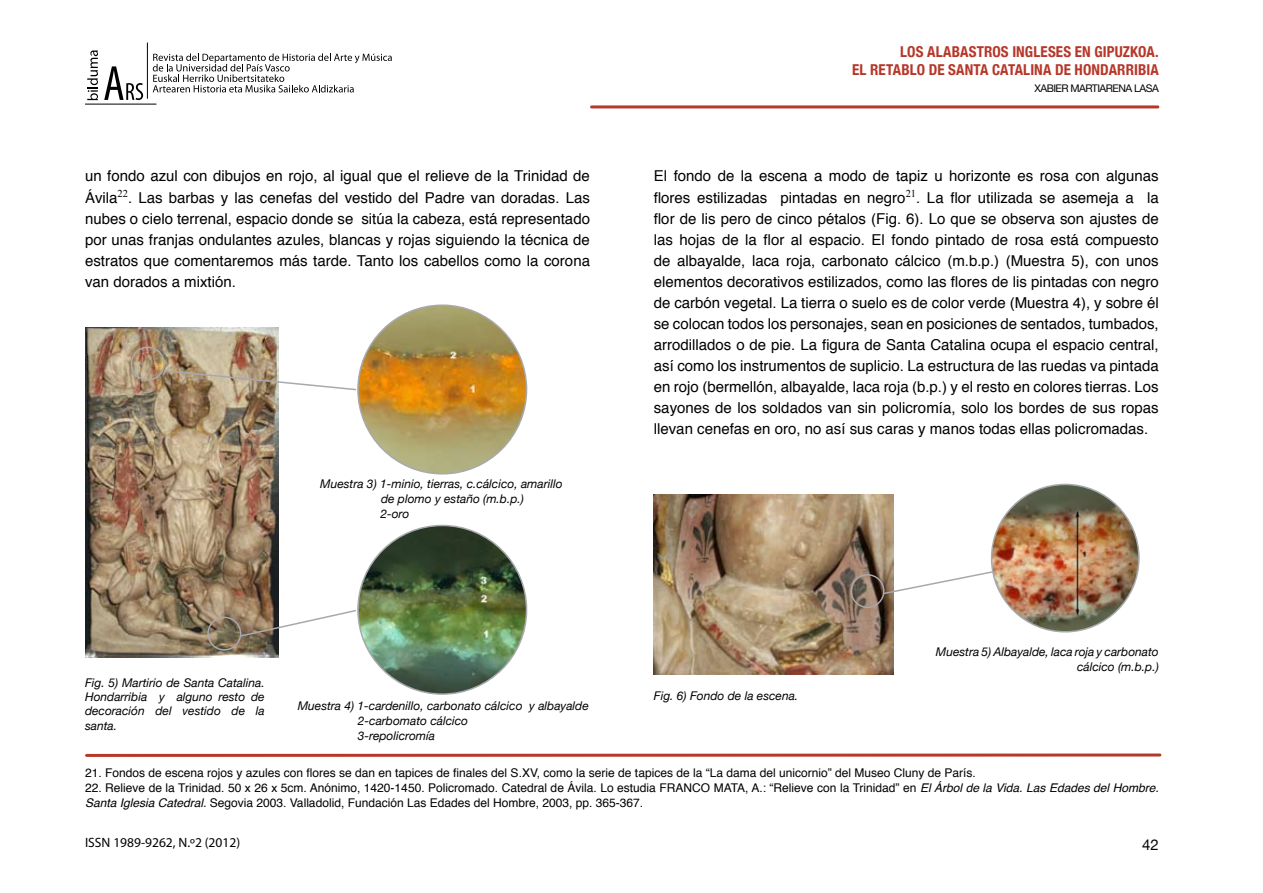
<style>
.page{position:relative;width:1263px;height:893px;background:#fff}
.page>*{position:absolute;margin:0;border:0;box-sizing:border-box;transform-origin:0 0}
.t1{font:15px/21px "Helvetica";color:#000;text-align:justify}
.t2{font:700 condensed 15px/18px "Helvetica Neue";letter-spacing:.01em;color:#b63729;text-align:right}
.t3{font:15px "Helvetica Neue";color:#000}
.t4{font:13.5px "Myriad Pro";color:#000}
.t5{font:12px/15px "Helvetica";color:#000}
.t6{font:italic 12px/15px "Helvetica Neue";color:#000}
.t7{font:10.5px "Helvetica Neue";letter-spacing:-.05em;color:#000}
.s1{font-style:italic}
</style>
<div class="page">
<svg style="left:104px;top:66px;width:39px;height:34px"></svg>
<svg style="left:87px;top:50px;width:11px;height:50px"></svg>
<hr style="left:85px;top:104px;width:71px;height:1px;background:#000">
<svg style="left:153px;top:53px;width:239px;height:39px"></svg>
<hr style="left:147px;top:43px;width:1px;height:56px;background:#000">
<hr style="left:591px;top:105px;width:567px;height:3px;background:#b53829">
<img style="left:85px;top:327px;width:194px;height:330px">
<img style="left:358px;top:305px;width:168px;height:169px;border-radius:84px">
<img style="left:358px;top:525px;width:168px;height:169px;border-radius:84px">
<svg style="left:87px;top:753px;width:1073px;height:4px;background:#c7695e"></svg>
<svg style="left:162px;top:369px;width:196px;height:22px"></svg>
<div style="left:131px;top:347px;width:34px;height:34px;border:2px solid #a7a9ac;border-radius:50%"></div>
<svg style="left:239px;top:609px;width:119px;height:29px"></svg>
<div style="left:207px;top:617px;width:34px;height:34px;border:2px solid #a7a9ac;border-radius:50%"></div>
<img style="left:654px;top:494px;width:240px;height:180px">
<img style="left:991px;top:484px;width:148px;height:148px;border-radius:74px">
<svg style="left:882px;top:570px;width:114px;height:25px"></svg>
<div style="left:850px;top:574px;width:34px;height:34px;border:2px solid #a7a9ac;border-radius:50%"></div>
<p class="t2" style="left:852px;top:42px;width:308px">LOS ALABASTROS INGLESES EN GIPUZKOA.<br>EL RETABLO DE SANTA CATALINA DE HONDARRIBIA</p>
<p class="t7" style="left:1034px;top:82px;width:126px">XABIER MARTIARENA LASA</p>
<p class="t1" style="left:85px;top:166px;width:506px">un fondo azul con dibujos en rojo, al igual que el relieve de la Trinidad de Ávila<sup>22</sup>. Las barbas y las cenefas del vestido del Padre van doradas. Las nubes o cielo terrenal, espacio donde se sitúa la cabeza, está representado por unas franjas ondulantes azules, blancas y rojas siguiendo la técnica de estratos que comentaremos más tarde. Tanto los cabellos como la corona van dorados a mixtión.</p>
<p class="t1" style="left:654px;top:166px;width:506px">El fondo de la escena a modo de tapiz u horizonte es rosa con algunas flores estilizadas pintadas en negro<sup>21</sup>. La flor utilizada se asemeja a la flor de lis pero de cinco pétalos (Fig. 6). Lo que se observa son ajustes de las hojas de la flor al espacio. El fondo pintado de rosa está compuesto de albayalde, laca roja, carbonato cálcico (m.b.p.) (Muestra 5), con unos elementos decorativos estilizados, como las flores de lis pintadas con negro de carbón vegetal. La tierra o suelo es de color verde (Muestra 4), y sobre él se colocan todos los personajes, sean en posiciones de sentados, tumbados, arrodillados o de pie. La figura de Santa Catalina ocupa el espacio central, así como los instrumentos de suplicio. La estructura de las ruedas va pintada en rojo (bermellón, albayalde, laca roja (b.p.) y el resto en colores tierras. Los sayones de los soldados van sin policromía, solo los bordes de sus ropas llevan cenefas en oro, no así sus caras y manos todas ellas policromadas.</p>
<p class="t6" style="left:380px;top:476px;width:184px;text-indent:-60px">Muestra 3) 1-minio, tierras, c.cálcico, amarillo de plomo y estaño (m.b.p.)<br>2-oro</p>
<p class="t6" style="left:85px;top:675px;width:181px;line-height:14.4px;text-align:justify">Fig. 5) Martirio de Santa Catalina.<br>Hondarribia y alguno resto de decoración del vestido de la santa.</p>
<p class="t6" style="left:358px;top:698px;width:232px;text-indent:-60px">Muestra 4) 1-cardenillo, carbonato cálcico y albayalde<br>2-carbomato cálcico<br>3-repolicromía</p>
<p class="t6" style="left:654px;top:688px;width:146px">Fig. 6) Fondo de la escena.</p>
<p class="t6" style="left:936px;top:644px;width:224px;text-align:right">Muestra 5) Albayalde, laca roja y carbonato cálcico (m.b.p.)</p>
<p class="t5" style="left:85px;top:765px;width:892px">21. Fondos de escena rojos y azules con flores se dan en tapices de finales del S.XV, como la serie de tapices de la “La dama del unicornio” del Museo Cluny de París.</p>
<p class="t5" style="left:85px;top:780px;width:1075px">22. Relieve de la Trinidad. 50 x 26 x 5cm. Anónimo, 1420-1450. Policromado. Catedral de Ávila. Lo estudia FRANCO MATA, A.: “Relieve con la Trinidad” en <span class="s1">El Árbol de la Vida. Las Edades del Hombre.<br>Santa Iglesia Catedral.</span> Segovia 2003. Valladolid, Fundación Las Edades del Hombre, 2003, pp. 365-367.</p>
<p class="t4" style="left:85px;top:835px;width:157px">ISSN 1989-9262, N.º2 (2012)</p>
<p class="t3" style="left:1142px;top:836px;width:18px">42</p>
</div>
